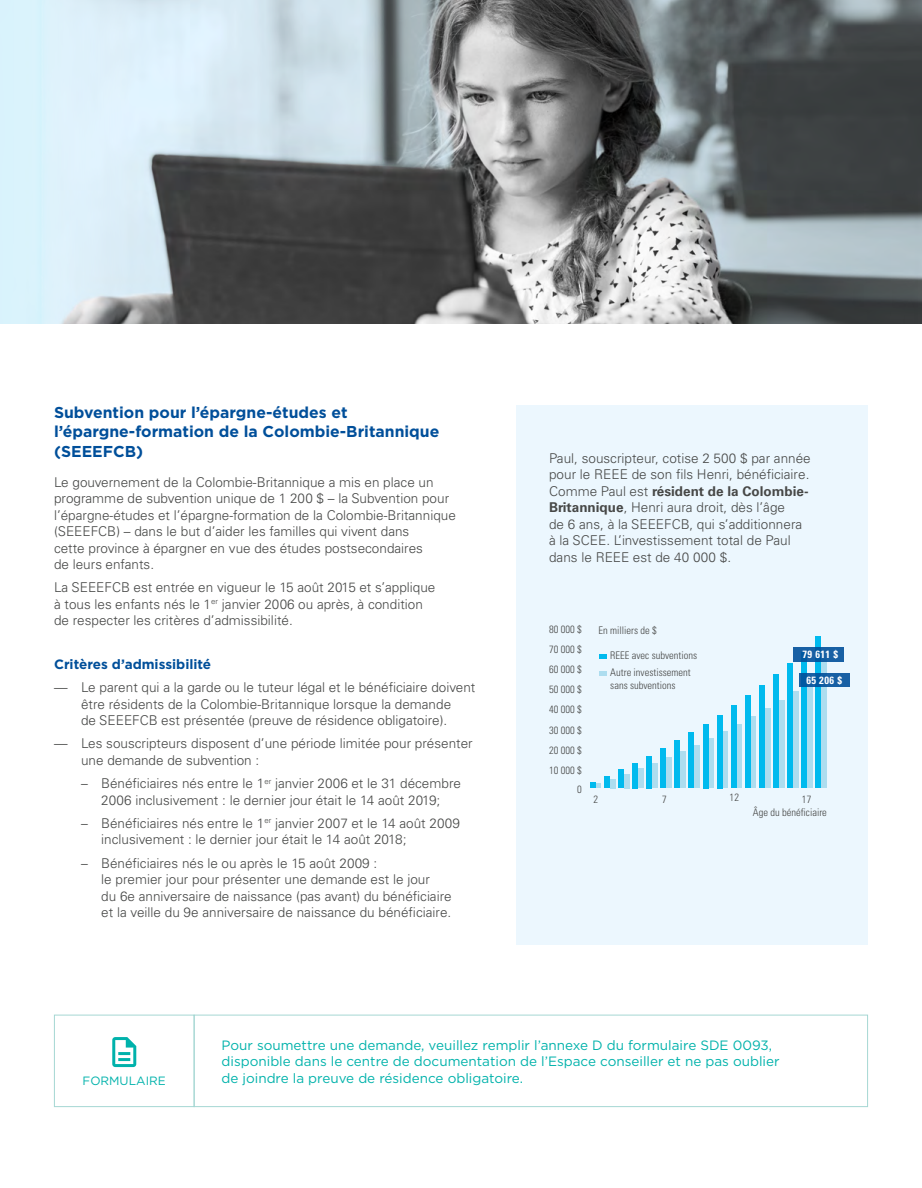
<style>
.page{position:relative;width:922px;height:1188px;background:#fff}
.page>*{position:absolute;margin:0;border:0;box-sizing:border-box;transform-origin:0 0}
.t1{font:700 15.75px/19.5px "Gotham";color:#004f9a}
.t2{font:300 13.5px/16.5px "Univers LT Pro 45";color:#474847}
.t3{font:13.5px/16.5px "Gotham";color:#00b2ab}
.t4{font:700 13.5px "Gotham";color:#004f9a}
.t5{font:12px "Gotham";color:#00b2ab}
.t6{font:300 condensed 10.5px/12.6px "Univers";color:#474847}
.t7{font:700 condensed 10.5px "Univers";letter-spacing:.04em;color:#fff}
.s1{font-family:"Univers LT Pro 65";font-weight:700}
</style>
<div class="page">
<div style="left:516px;top:405px;width:351px;height:540px;background:#ecf7fe"></div>
<div style="left:610px;top:779px;width:5px;height:9px;background:#adddef"></div>
<div style="left:624px;top:774px;width:5px;height:14px;background:#adddef"></div>
<div style="left:638px;top:769px;width:5px;height:19px;background:#adddef"></div>
<div style="left:652px;top:763px;width:5px;height:25px;background:#adddef"></div>
<div style="left:666px;top:758px;width:5px;height:30px;background:#adddef"></div>
<div style="left:680px;top:752px;width:5px;height:36px;background:#adddef"></div>
<div style="left:694px;top:745px;width:5px;height:43px;background:#adddef"></div>
<div style="left:708px;top:739px;width:5px;height:49px;background:#adddef"></div>
<div style="left:722px;top:732px;width:5px;height:56px;background:#adddef"></div>
<div style="left:736px;top:725px;width:5px;height:63px;background:#adddef"></div>
<div style="left:750px;top:717px;width:6px;height:71px;background:#adddef"></div>
<div style="left:765px;top:709px;width:5px;height:79px;background:#adddef"></div>
<div style="left:779px;top:700px;width:5px;height:88px;background:#adddef"></div>
<div style="left:793px;top:692px;width:5px;height:96px;background:#adddef"></div>
<div style="left:807px;top:682px;width:5px;height:106px;background:#adddef"></div>
<div style="left:821px;top:660px;width:5px;height:128px;background:#adddef"></div>
<svg style="left:590px;top:782px;width:11px;height:6px"></svg>
<div style="left:604px;top:776px;width:5px;height:12px;background:#00baee"></div>
<div style="left:618px;top:770px;width:5px;height:18px;background:#00baee"></div>
<div style="left:632px;top:763px;width:5px;height:25px;background:#00baee"></div>
<div style="left:646px;top:756px;width:5px;height:32px;background:#00baee"></div>
<div style="left:660px;top:749px;width:5px;height:39px;background:#00baee"></div>
<div style="left:674px;top:741px;width:5px;height:47px;background:#00baee"></div>
<div style="left:688px;top:733px;width:6px;height:55px;background:#00baee"></div>
<div style="left:703px;top:724px;width:5px;height:64px;background:#00baee"></div>
<div style="left:717px;top:715px;width:5px;height:73px;background:#00baee"></div>
<div style="left:731px;top:705px;width:5px;height:83px;background:#00baee"></div>
<div style="left:745px;top:696px;width:5px;height:92px;background:#00baee"></div>
<div style="left:759px;top:685px;width:5px;height:103px;background:#00baee"></div>
<div style="left:773px;top:674px;width:5px;height:114px;background:#00baee"></div>
<div style="left:787px;top:663px;width:5px;height:125px;background:#00baee"></div>
<div style="left:801px;top:653px;width:5px;height:135px;background:#00baee"></div>
<div style="left:815px;top:636px;width:5px;height:152px;background:#00baee"></div>
<div style="left:599px;top:654px;width:8px;height:5px;background:#00baee"></div>
<svg style="left:599px;top:672px;width:8px;height:4px"></svg>
<svg style="left:793px;top:647px;width:50px;height:14px"></svg>
<svg style="left:799px;top:674px;width:50px;height:13px"></svg>
<svg style="left:112px;top:1037px;width:24px;height:30px"></svg>
<div style="left:54px;top:1015px;width:140px;height:92px;border:1px solid #a5d7d3"></div>
<div style="left:194px;top:1015px;width:673px;height:92px;border:1px solid #a5d7d3"></div>
<img style="left:0;top:0;width:921px;height:324px">
<h3 class="t1" style="left:54px;top:402px;width:387px">Subvention pour l’épargne-études et l’épargne-formation de la Colombie-Britannique (SEEEFCB)</h3>
<p class="t2" style="left:54px;top:473px;width:403px">Le gouvernement de la Colombie-Britannique a mis en place un programme de subvention unique de 1 200 $ – la Subvention pour l’épargne-études et l’épargne-formation de la Colombie-Britannique (SEEEFCB) – dans le but d’aider les familles qui vivent dans<br>cette province à épargner en vue des études postsecondaires<br>de leurs enfants.</p>
<p class="t2" style="left:54px;top:579px;width:383px">La SEEEFCB est entrée en vigueur le 15 août 2015 et s’applique à tous les enfants nés le 1<sup>er</sup> janvier 2006 ou après, à condition de respecter les critères d’admissibilité.</p>
<h4 class="t4" style="left:54px;top:655px;width:159px">Critères d’admissibilité</h4>
<p class="t2" style="left:54px;top:679px;width:423px;text-align:center">— Le parent qui a la garde ou le tuteur légal et le bénéficiaire doivent être résidents de la Colombie-Britannique lorsque la demande<br>de SEEEFCB est présentée (preuve de résidence obligatoire).</p>
<p class="t2" style="left:81px;top:735px;width:393px;text-indent:-27px">— Les souscripteurs disposent d’une période limitée pour présenter une demande de subvention :</p>
<p class="t2" style="left:81px;top:775px;width:381px;text-align:center">– Bénéficiaires nés entre le 1<sup>er</sup> janvier 2006 et le 31 décembre<br>2006 inclusivement : le dernier jour était le 14 août 2019;</p>
<p class="t2" style="left:101px;top:814px;width:360px;text-indent:-20px">– Bénéficiaires nés entre le 1<sup>er</sup> janvier 2007 et le 14 août 2009 inclusivement : le dernier jour était le 14 août 2018;</p>
<p class="t2" style="left:101px;top:854px;width:352px;text-indent:-20px">– Bénéficiaires nés le ou après le 15 août 2009 :<br>le premier jour pour présenter une demande est le jour<br>du 6e anniversaire de naissance (pas avant) du bénéficiaire et la veille du 9e anniversaire de naissance du bénéficiaire.</p>
<p class="t2" style="left:549px;top:449px;width:263px">Paul, souscripteur, cotise 2 500 $ par année pour le REEE de son fils Henri, bénéficiaire.<br>Comme Paul est <span class="s1">résident de la Colombie-Britannique</span>, Henri aura droit, dès l’âge<br>de 6 ans, à la SEEEFCB, qui s’additionnera à la SCEE. L’investissement total de Paul dans le REEE est de 40 000 $.</p>
<p class="t6" style="left:549px;top:623px;width:34px">80 000 $</p>
<p class="t6" style="left:549px;top:643px;width:34px">70 000 $</p>
<p class="t6" style="left:549px;top:663px;width:34px">60 000 $</p>
<p class="t6" style="left:549px;top:683px;width:34px">50 000 $</p>
<p class="t6" style="left:549px;top:703px;width:34px">40 000 $</p>
<p class="t6" style="left:549px;top:724px;width:34px">30 000 $</p>
<p class="t6" style="left:549px;top:744px;width:34px">20 000 $</p>
<p class="t6" style="left:549px;top:764px;width:34px">10 000 $</p>
<p class="t6" style="left:577px;top:783px;width:6px">0</p>
<p class="t6" style="left:598px;top:624px;width:60px">En milliers de $</p>
<p class="t6" style="left:610px;top:647px;width:88px;line-height:17.1px">REEE avec subventions<br>Autre investissement</p>
<p class="t6" style="left:610px;top:679px;width:67px">sans subventions</p>
<p class="t7" style="left:802px;top:648px;width:37px">79 611 $</p>
<p class="t7" style="left:806px;top:674px;width:37px">65 206 $</p>
<p class="t6" style="left:593px;top:793px;width:6px">2</p>
<p class="t6" style="left:729px;top:791px;width:11px">12</p>
<p class="t6" style="left:752px;top:793px;width:76px;text-indent:49px">17<br>Âge du bénéficiaire</p>
<p class="t6" style="left:662px;top:793px;width:6px">7</p>
<p class="t5" style="left:83px;top:1073px;width:85px">FORMULAIRE</p>
<p class="t3" style="left:221px;top:1036px;width:559px">Pour soumettre une demande, veuillez remplir l’annexe D du formulaire SDE 0093, disponible dans le centre de documentation de l’Espace conseiller et ne pas oublier de joindre la preuve de résidence obligatoire.</p>
</div>
